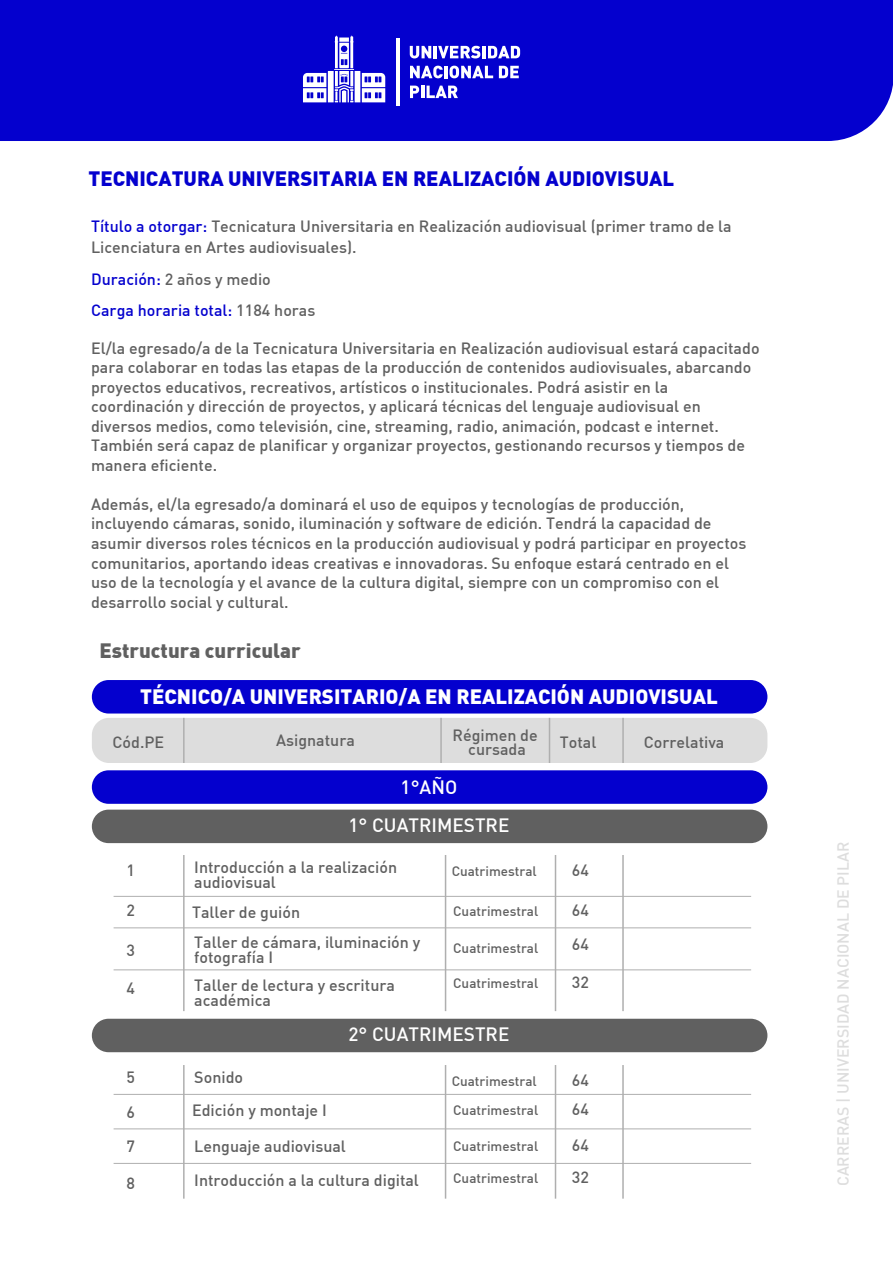
<style>
.page{position:relative;width:893px;height:1263px;background:#fff}
.page>*{position:absolute;margin:0;border:0;box-sizing:border-box;transform-origin:0 0}
.t1{font:900 20.4px "DIN";color:#fff}
.t2{font:900 20.4px "DIN";color:#0400ce}
.t3{font:900 20.4px "DIN";color:#606060}
.t4{font:500 18.9px/37.8px "DIN";color:#fff;text-align:center}
.t5{font:500 16.05px/19.5px "DIN";color:#606060}
.t6{font:500 16.05px/31.5px "DIN";color:#0400ce}
.t7{font:500 15.75px "DIN";color:#ddd}
.t8{font:500 13.5px/29.2px "DIN";color:#606060}
.s1{color:#0400ce}
.s2{color:#606060}
</style>
<div class="page">
<div style="left:92px;top:680px;width:675px;height:33px;background:#0400ce;border-radius:17px"></div>
<div style="left:92px;top:770px;width:675px;height:34px;background:#0400ce;border-radius:17px"></div>
<div style="left:92px;top:810px;width:675px;height:33px;background:#606060;border-radius:17px"></div>
<div style="left:92px;top:1019px;width:675px;height:33px;background:#606060;border-radius:17px"></div>
<div style="left:0;top:0;width:893px;height:141px;background:#0400ce"></div>
<svg style="left:410px;top:46px;width:110px;height:12px"></svg>
<svg style="left:410px;top:66px;width:83px;height:12px"></svg>
<svg style="left:499px;top:66px;width:20px;height:12px"></svg>
<svg style="left:410px;top:86px;width:48px;height:12px"></svg>
<svg style="left:303px;top:35px;width:82px;height:67px"></svg>
<hr style="left:396px;top:38px;width:3px;height:67px;background:#fff">
<div style="left:92px;top:718px;width:675px;height:45px;background:#ddd;border-radius:17px"></div>
<hr style="left:183px;top:718px;width:2px;height:45px;background:#afafaf">
<hr style="left:440px;top:718px;width:2px;height:45px;background:#afafaf">
<hr style="left:549px;top:718px;width:1px;height:45px;background:#afafaf">
<hr style="left:622px;top:718px;width:2px;height:45px;background:#afafaf">
<hr style="left:183px;top:855px;width:2px;height:156px;background:#afafaf">
<hr style="left:114px;top:896px;width:637px;height:1px;background:#afafaf">
<hr style="left:114px;top:927px;width:637px;height:1px;background:#afafaf">
<hr style="left:114px;top:969px;width:637px;height:1px;background:#afafaf">
<hr style="left:445px;top:855px;width:1px;height:156px;background:#afafaf">
<hr style="left:555px;top:855px;width:1px;height:156px;background:#afafaf">
<hr style="left:622px;top:855px;width:2px;height:156px;background:#afafaf">
<hr style="left:183px;top:1065px;width:2px;height:134px;background:#afafaf">
<hr style="left:114px;top:1094px;width:637px;height:1px;background:#afafaf">
<hr style="left:114px;top:1128px;width:637px;height:1px;background:#afafaf">
<hr style="left:114px;top:1163px;width:637px;height:1px;background:#afafaf">
<hr style="left:445px;top:1065px;width:1px;height:134px;background:#afafaf">
<hr style="left:555px;top:1065px;width:1px;height:134px;background:#afafaf">
<hr style="left:622px;top:1065px;width:2px;height:134px;background:#afafaf">
<p class="t2" style="left:88px;top:165px;width:587px">TECNICATURA UNIVERSITARIA EN REALIZACIÓN AUDIOVISUAL</p>
<p class="t5" style="left:91px;top:216px;width:642px;line-height:21px"><span class="s1">Título a otorgar:</span> Tecnicatura Universitaria en Realización audiovisual (primer tramo de la<br>Licenciatura en Artes audiovisuales).</p>
<p class="t6" style="left:91px;top:263px;width:226px">Duración: <span class="s2">2 años y medio<br></span>Carga horaria total: <span class="s2">1184 horas</span></p>
<p class="t5" style="left:91px;top:338px;width:670px">El/la egresado/a de la Tecnicatura Universitaria en Realización audiovisual estará capacitado para colaborar en todas las etapas de la producción de contenidos audiovisuales, abarcando proyectos educativos, recreativos, artísticos o institucionales. Podrá asistir en la coordinación y dirección de proyectos, y aplicará técnicas del lenguaje audiovisual en diversos medios, como televisión, cine, streaming, radio, animación, podcast e internet.<br>También será capaz de planificar y organizar proyectos, gestionando recursos y tiempos de manera eficiente.</p>
<p class="t5" style="left:91px;top:494px;width:657px">Además, el/la egresado/a dominará el uso de equipos y tecnologías de producción, incluyendo cámaras, sonido, iluminación y software de edición. Tendrá la capacidad de asumir diversos roles técnicos en la producción audiovisual y podrá participar en proyectos comunitarios, aportando ideas creativas e innovadoras. Su enfoque estará centrado en el uso de la tecnología y el avance de la cultura digital, siempre con un compromiso con el desarrollo social y cultural.</p>
<p class="t3" style="left:99px;top:637px;width:203px">Estructura curricular</p>
<p class="t1" style="left:140px;top:683px;width:579px">TÉCNICO/A UNIVERSITARIO/A EN REALIZACIÓN AUDIOVISUAL</p>
<p class="t5" style="left:453px;top:727px;width:87px;line-height:14.5px;text-align:center">Régimen de cursada</p>
<p class="t5" style="left:113px;top:732px;width:53px">Cód.PE</p>
<p class="t5" style="left:276px;top:730px;width:80px">Asignatura</p>
<p class="t5" style="left:560px;top:732px;width:38px">Total</p>
<p class="t5" style="left:644px;top:732px;width:82px">Correlativa</p>
<p class="t5" style="left:127px;top:860px;width:10px">1</p>
<p class="t5" style="left:127px;top:900px;width:10px">2</p>
<p class="t5" style="left:127px;top:939px;width:10px">3</p>
<p class="t5" style="left:127px;top:978px;width:10px">4</p>
<p class="t5" style="left:127px;top:1059px;width:10px;line-height:35.2px">5<br>6</p>
<p class="t5" style="left:127px;top:1136px;width:10px">7</p>
<p class="t5" style="left:127px;top:1173px;width:10px">8</p>
<p class="t4" style="left:348px;top:768px;width:162px">1°AÑO<br>1° CUATRIMESTRE</p>
<p class="t5" style="left:194px;top:859px;width:204px;line-height:15px">Introducción a la realización audiovisual</p>
<p class="t5" style="left:192px;top:897px;width:230px;line-height:30px">Taller de guión<br>Taller de cámara, iluminación y</p>
<p class="t5" style="left:194px;top:943px;width:202px;line-height:27.8px">fotografía I<br>Taller de lectura y escritura</p>
<p class="t5" style="left:194px;top:990px;width:78px">académica</p>
<p class="t8" style="left:452px;top:856px;width:87px">Cuatrimestral</p>
<p class="t8" style="left:453px;top:896px;width:87px">Cuatrimestral</p>
<p class="t8" style="left:453px;top:933px;width:87px">Cuatrimestral</p>
<p class="t8" style="left:453px;top:968px;width:87px">Cuatrimestral</p>
<p class="t4" style="left:348px;top:1014px;width:162px">2° CUATRIMESTRE</p>
<p class="t5" style="left:192px;top:1060px;width:136px;line-height:33px">Sonido<br>Edición y montaje I</p>
<p class="t5" style="left:194px;top:1129px;width:226px;line-height:33.8px">Lenguaje audiovisual<br>Introducción a la cultura digital</p>
<p class="t8" style="left:452px;top:1066px;width:88px">Cuatrimestral<br>Cuatrimestral</p>
<p class="t8" style="left:453px;top:1131px;width:87px">Cuatrimestral</p>
<p class="t8" style="left:453px;top:1163px;width:87px">Cuatrimestral</p>
<p class="t5" style="left:572px;top:860px;width:19px">64</p>
<p class="t5" style="left:572px;top:893px;width:19px;line-height:33.8px">64<br>64</p>
<p class="t5" style="left:572px;top:972px;width:19px">32</p>
<p class="t5" style="left:572px;top:1065px;width:19px;line-height:29.2px">64<br>64</p>
<p class="t5" style="left:572px;top:1128px;width:19px;line-height:32.2px">64<br>32</p>
<p class="t7" style="left:833px;top:1186px;width:346px;rotate:-90deg">CARRERAS | UNIVERSIDAD NACIONAL DE PILAR</p>
</div>
